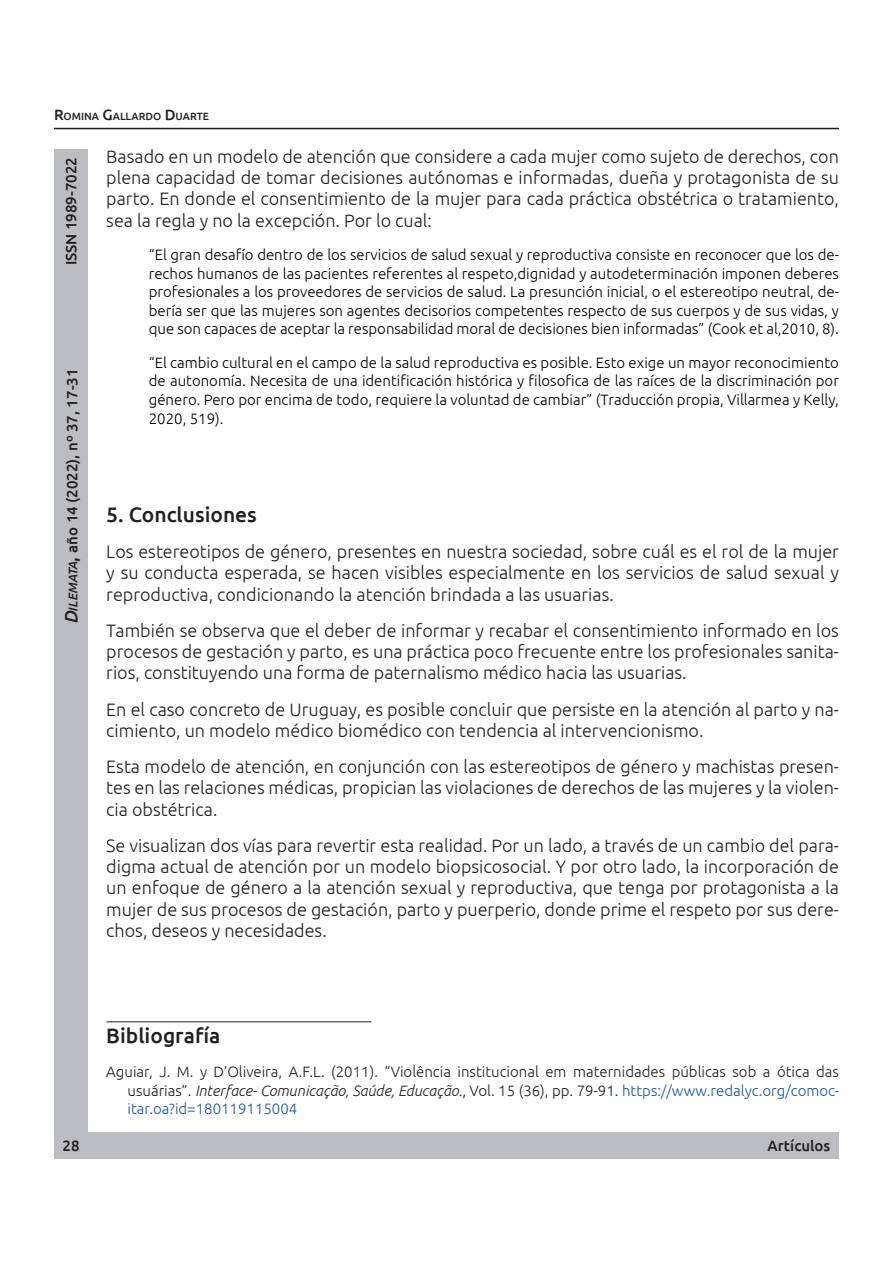
<style>
.page{position:relative;width:893px;height:1263px;background:#fff}
.page>*{position:absolute;margin:0;border:0;box-sizing:border-box;transform-origin:0 0}
.t1{font:500 21px "Ubuntu";color:#231f20}
.t2{font:300 18px/21.3px "Ubuntu";color:#231f20;text-align:justify}
.t3{font:300 15px/18.6px "Ubuntu";color:#000;text-align:justify}
.t4{font:300 15px/18.6px "Ubuntu";color:#231f20;text-align:justify}
.t5{font:500 15px "Ubuntu";color:#231f20}
.t6{font:500 10.5px "Ubuntu";color:#231f20}
.s1{font-size:15px}
.s2{font-style:italic;font-size:18px}
.s3{font-style:italic;font-size:12.6px}
.s4{font-size:18px}
.s5{font-style:italic}
.s6{color:#1e56a6}
</style>
<div class="page">
<hr style="left:54px;top:128px;width:785px;height:1px;background:#231f20">
<div style="left:54px;top:1132px;width:82px;height:27px;background:#bcbdc0"></div>
<div style="left:130px;top:1132px;width:709px;height:27px;background:#bcbdc0"></div>
<div style="left:54px;top:360px;width:33px;height:775px;background:#bcbdc0"></div>
<div style="left:54px;top:149px;width:33px;height:215px;background:#bcbdc0"></div>
<hr style="left:106px;top:1021px;width:265px;height:1px;background:#231f20">
<p class="t6" style="left:54px;top:109px;width:157px"><span class="s1">R</span>OMINA <span class="s1">G</span>ALLARDO <span class="s1">D</span> UARTE</p>
<p class="t5" style="left:62px;top:265px;width:110px;rotate:-90deg">ISSN 1989-7022</p>
<p class="t2" style="left:106px;top:145px;width:734px">Basado en un modelo de atención que considere a cada mujer como sujeto de derechos, con plena capacidad de tomar decisiones autónomas e informadas, dueña y protagonista de su parto. En donde el consentimiento de la mujer para cada práctica obstétrica o tratamiento, sea la regla y no la excepción. Por lo cual:</p>
<p class="t3" style="left:149px;top:245px;width:692px">“El gran desafío dentro de los servicios de salud sexual y reproductiva consiste en reconocer que los de&shy;rechos humanos de las pacientes referentes al respeto,dignidad y autodeterminación imponen deberes profesionales a los proveedores de servicios de salud. La presunción inicial, o el estereotipo neutral, de&shy;bería ser que las mujeres son agentes decisorios competentes respecto de sus cuerpos y de sus vidas, y que son capaces de aceptar la responsabilidad moral de decisiones bien informadas” (Cook et al,2010, 8).</p>
<p class="t3" style="left:149px;top:353px;width:692px">“El cambio cultural en el campo de la salud reproductiva es posible. Esto exige un mayor reconocimiento de autonomía. Necesita de una identificación histórica y filosofica de las raíces de la discriminación por género. Pero por encima de todo, requiere la voluntad de cambiar” (Traducción propia, Villarmea y Kelly, 2020, 519).</p>
<p class="t5" style="left:63px;top:624px;width:257px;rotate:-90deg"><span class="s2">D</span><span class="s3">ilemata</span><span class="s4">,</span> año 14 (2022), nº 37, 17-31</p>
<p class="t1" style="left:106px;top:501px;width:152px">5. Conclusiones</p>
<p class="t2" style="left:106px;top:540px;width:734px">Los estereotipos de género, presentes en nuestra sociedad, sobre cuál es el rol de la mujer y su conducta esperada, se hacen visibles especialmente en los servicios de salud sexual y reproductiva, condicionando la atención brindada a las usuarias.</p>
<p class="t2" style="left:106px;top:619px;width:734px">También se observa que el deber de informar y recabar el consentimiento informado en los procesos de gestación y parto, es una práctica poco frecuente entre los profesionales sanita&shy;rios, constituyendo una forma de paternalismo médico hacia las usuarias.</p>
<p class="t2" style="left:106px;top:698px;width:734px">En el caso concreto de Uruguay, es posible concluir que persiste en la atención al parto y na&shy;cimiento, un modelo médico biomédico con tendencia al intervencionismo.</p>
<p class="t2" style="left:106px;top:755px;width:734px">Esta modelo de atención, en conjunción con las estereotipos de género y machistas presen&shy;tes en las relaciones médicas, propician las violaciones de derechos de las mujeres y la violen&shy;cia obstétrica.</p>
<p class="t2" style="left:106px;top:834px;width:734px">Se visualizan dos vías para revertir esta realidad. Por un lado, a través de un cambio del para&shy;digma actual de atención por un modelo biopsicosocial. Y por otro lado, la incorporación de un enfoque de género a la atención sexual y reproductiva, que tenga por protagonista a la mujer de sus procesos de gestación, parto y puerperio, donde prime el respeto por sus dere&shy;chos, deseos y necesidades.</p>
<p class="t1" style="left:106px;top:1023px;width:116px">Bibliografía</p>
<p class="t4" style="left:128px;top:1062px;width:713px;text-indent:-21px">Aguiar, J. M. y D’Oliveira, A.F.L. (2011). “Violência institucional em maternidades públicas sob a ótica das usuárias”. <span class="s5">Interface- Comunicação, Saúde, Educação.</span>, Vol. 15 (36), pp. 79-91. <span class="s6">https://www.redalyc.org/comoc&shy;itar.oa?id=180119115004</span></p>
<p class="t5" style="left:63px;top:1136px;width:19px">28</p>
<p class="t5" style="left:768px;top:1136px;width:64px">Artículos</p>
</div>
